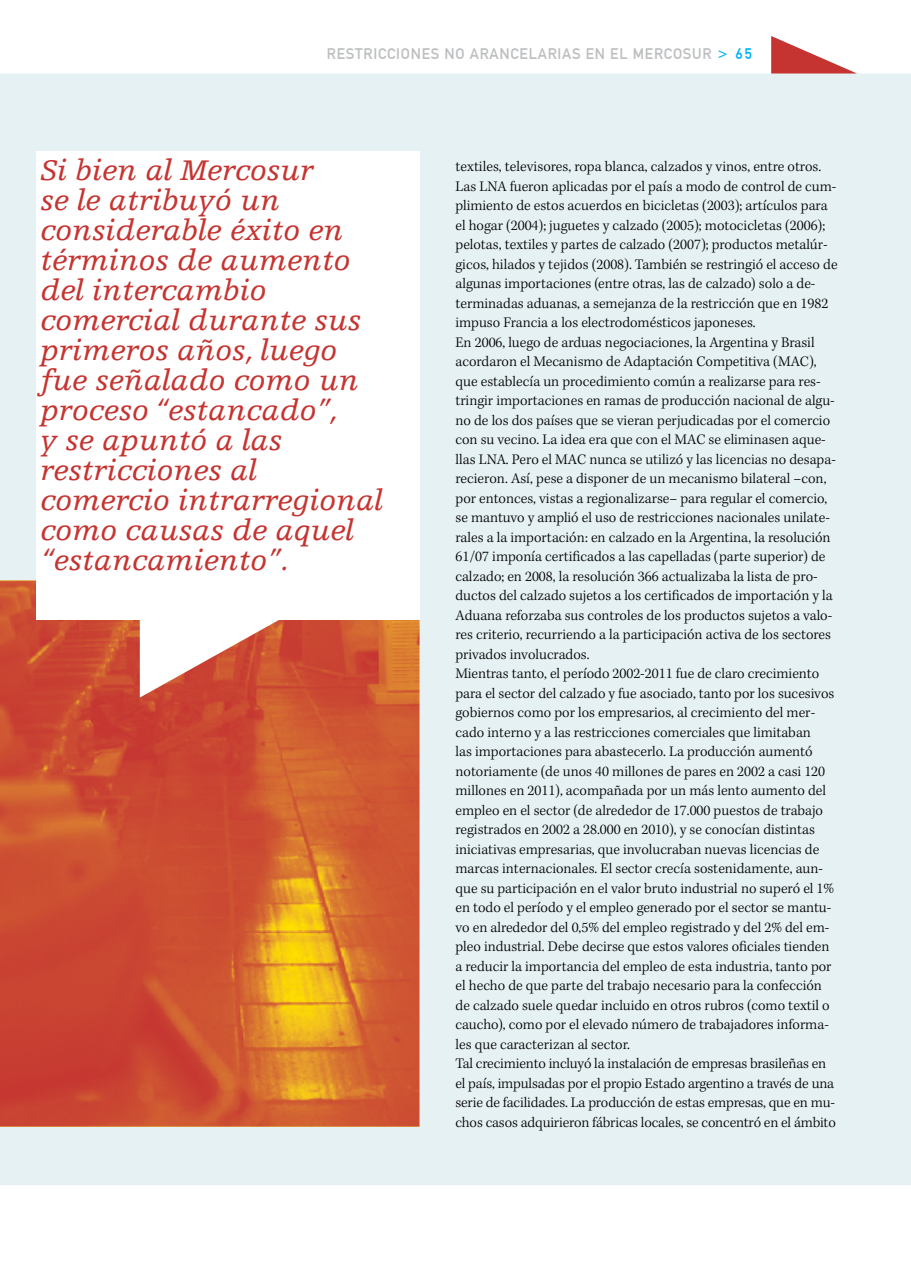
<style>
.page{position:relative;width:911px;height:1263px;background:#fff}
.page>*{position:absolute;margin:0;border:0;box-sizing:border-box;transform-origin:0 0}
.t1{font:italic 30px/30px "Egyptienne F";color:#c53431}
.t2{font:300 15px/19.5px "Kepler Std";color:#000}
.t3{font:15px "DIN1451 Mittelschrift";letter-spacing:.05em;color:#bcbec0}
.s1{color:#00b3f0}
</style>
<div class="page">
<div style="left:0;top:73px;width:911px;height:1112px;background:#e6f1f3"></div>
<svg style="left:771px;top:36px;width:86px;height:38px"></svg>
<img style="left:0;top:580px;width:419px;height:547px">
<div style="left:36px;top:152px;width:383px;height:468px;background:#fff"></div>
<svg style="left:140px;top:620px;width:140px;height:78px"></svg>
<p class="t3" style="left:327px;top:45px;width:427px">RESTRICCIONES NO ARANCELARIAS EN EL MERCOSUR <span class="s1">&gt; 65</span></p>
<p class="t1" style="left:40px;top:156px;width:344px">Si bien al Mercosur<br>se le atribuyó un considerable éxito en términos de aumento del intercambio comercial durante sus primeros años, luego fue señalado como un proceso “estancado”,<br>y se apuntó a las restricciones al comercio intrarregional como causas de aquel “estancamiento”.</p>
<p class="t2" style="left:455px;top:157px;width:384px">textiles, televisores, ropa blanca, calzados y vinos, entre otros.<br>Las LNA fueron aplicadas por el país a modo de control de cum&shy;plimiento de estos acuerdos en bicicletas (2003); artículos para el hogar (2004); juguetes y calzado (2005); motocicletas (2006); pelotas, textiles y partes de calzado (2007); productos metalúr&shy;gicos, hilados y tejidos (2008). También se restringió el acceso de algunas importaciones (entre otras, las de calzado) solo a de&shy;terminadas aduanas, a semejanza de la restricción que en 1982 impuso Francia a los electrodomésticos japoneses.<br>En 2006, luego de arduas negociaciones, la Argentina y Brasil acordaron el Mecanismo de Adaptación Competitiva (MAC), que establecía un procedimiento común a realizarse para res&shy;tringir importaciones en ramas de producción nacional de algu&shy;no de los dos países que se vieran perjudicadas por el comercio con su vecino. La idea era que con el MAC se eliminasen aque&shy;llas LNA. Pero el MAC nunca se utilizó y las licencias no desapa&shy;recieron. Así, pese a disponer de un mecanismo bilateral –con, por entonces, vistas a regionalizarse– para regular el comercio, se mantuvo y amplió el uso de restricciones nacionales unilate&shy;rales a la importación: en calzado en la Argentina, la resolución 61/07 imponía certificados a las capelladas (parte superior) de calzado; en 2008, la resolución 366 actualizaba la lista de pro&shy;ductos del calzado sujetos a los certificados de importación y la Aduana reforzaba sus controles de los productos sujetos a valo&shy;res criterio, recurriendo a la participación activa de los sectores privados involucrados.<br>Mientras tanto, el período 2002-2011 fue de claro crecimiento para el sector del calzado y fue asociado, tanto por los sucesivos gobiernos como por los empresarios, al crecimiento del mer&shy;cado interno y a las restricciones comerciales que limitaban<br>las importaciones para abastecerlo. La producción aumentó notoriamente (de unos 40 millones de pares en 2002 a casi 120 millones en 2011), acompañada por un más lento aumento del empleo en el sector (de alrededor de 17.000 puestos de trabajo registrados en 2002 a 28.000 en 2010), y se conocían distintas iniciativas empresarias, que involucraban nuevas licencias de marcas internacionales. El sector crecía sostenidamente, aun&shy;que su participación en el valor bruto industrial no superó el 1% en todo el período y el empleo generado por el sector se mantu&shy;vo en alrededor del 0,5% del empleo registrado y del 2% del em&shy;pleo industrial. Debe decirse que estos valores oficiales tienden a reducir la importancia del empleo de esta industria, tanto por el hecho de que parte del trabajo necesario para la confección de calzado suele quedar incluido en otros rubros (como textil o caucho), como por el elevado número de trabajadores informa&shy;les que caracterizan al sector.<br>Tal crecimiento incluyó la instalación de empresas brasileñas en el país, impulsadas por el propio Estado argentino a través de una serie de facilidades. La producción de estas empresas, que en mu&shy;chos casos adquirieron fábricas locales, se concentró en el ámbito</p>
</div>
